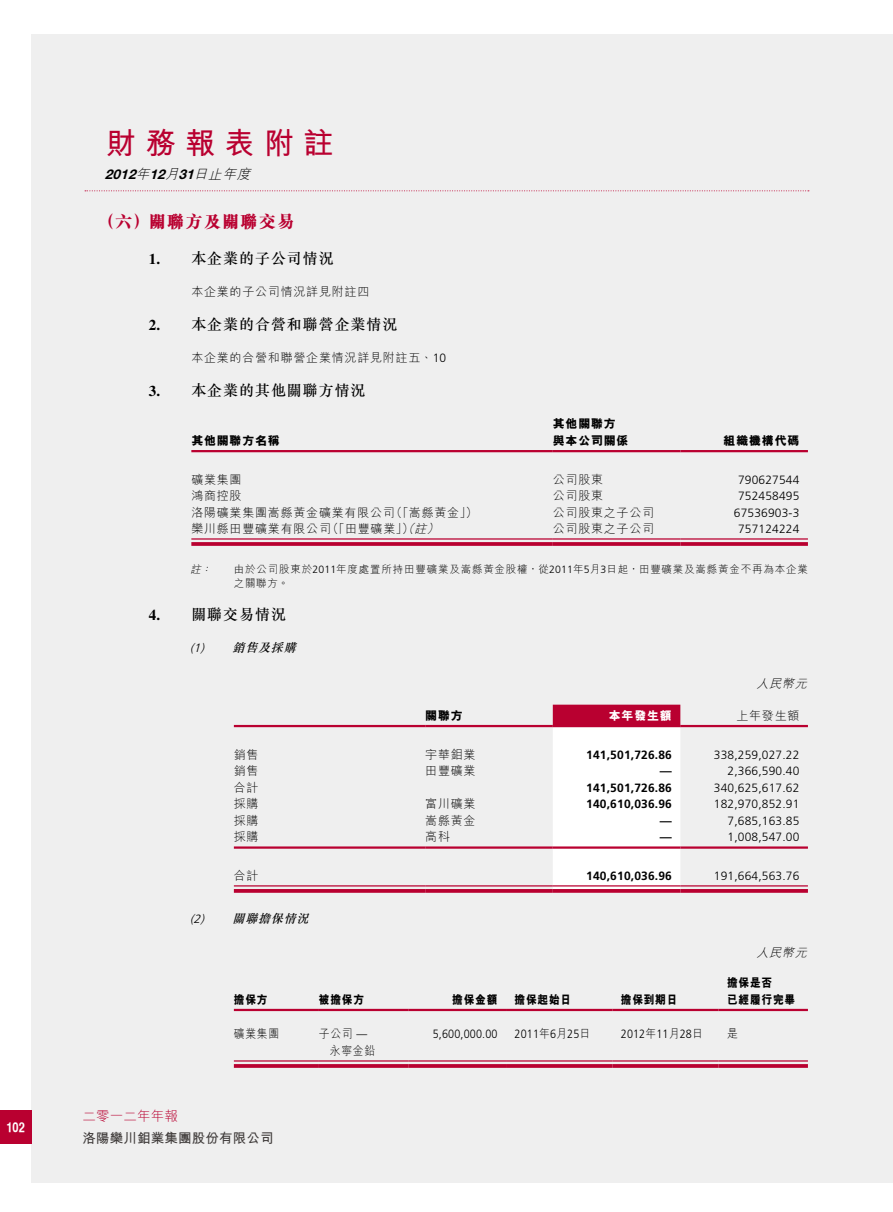
<style>
.page{position:relative;width:893px;height:1212px;background:#fff}
.page>*{position:absolute;margin:0;border:0;box-sizing:border-box;transform-origin:0 0}
.t1{font:700 30px "M Hei HK";letter-spacing:.315em;color:#b90030}
._03_Subhead_1{font:800 17.25px "M Sung HK";letter-spacing:.06em;color:#b90030}
._04_Subhead_2{font:500 15px "M Sung HK";letter-spacing:.06em;color:#000}
.t2{font:700 13.5px "M Hei HK";letter-spacing:.015em;color:#3e3a39}
.t3{font:italic 700 13.5px "Helvetica Neue LT Std";color:#000}
.t4{font:300 13.5px "M Hei HK";letter-spacing:.015em;color:#b90030}
.t5{font:13.5px "Helvetica CY Bold";color:#fff}
._01_Body_text{font:300 12px "M Hei HK";letter-spacing:.065em;color:#000}
._01_Body_text-2{font:300 12px "Frutiger LT Std";letter-spacing:.015em;color:#000}
._01_Body_text-3{font:700 12px "Frutiger LT Std";letter-spacing:.015em;color:#000}
._01_Body_text-4{font:300 12px "Frutiger LT Std";letter-spacing:.015em;color:#000;scale:.9 1}
._01_Body_text-5{font:800 12px "M Hei HK";letter-spacing:.065em;color:#000;scale:.9 1}
._01_Body_text-6{font:800 12px "M Hei HK";letter-spacing:.065em;color:#000}
._05_Subhead_3{font:italic 500 12px "M Sung HK";color:#000}
._01_Body_text-7{font:300 12px "M Hei HK";letter-spacing:.065em;color:#000;scale:.9 1}
._01_Body_text-8{font:italic 300 12px "M Hei HK";color:#000}
._01_Body_text-9{font:800 12px "M Hei HK";letter-spacing:.065em;color:#fff}
._02_Notes_text{font:300 10.5px/13.5px "M Hei HK";letter-spacing:.075em;color:#000}
._02_Notes_text-2{font:italic 300 10.5px "M Hei HK";color:#000}
.s1{font-family:"M Hei HK";font-weight:300}
.s2{font-family:"Times LT Std";font-weight:700}
.s3{font-family:"Frutiger LT Std"}
.s4{font-style:italic}
.s5{font-family:"Frutiger LT Std";font-weight:300}
.s6{font-family:"M Hei HK"}
</style>
<div class="page">
<div style="left:31px;top:34px;width:862px;height:1148px;background:#efefef"></div>
<div style="left:0;top:1110px;width:31px;height:34px;background:#b90030"></div>
<svg style="left:85px;top:190px;width:724px;height:1px"></svg>
<hr style="left:191px;top:450px;width:362px;height:2px;background:#b90030">
<hr style="left:553px;top:450px;width:127px;height:2px;background:#b90030">
<hr style="left:680px;top:450px;width:128px;height:2px;background:#b90030">
<hr style="left:191px;top:538px;width:362px;height:2px;background:#b90030">
<svg style="left:191px;top:542px;width:362px;height:4px"></svg>
<hr style="left:553px;top:538px;width:127px;height:2px;background:#b90030">
<svg style="left:553px;top:542px;width:127px;height:4px"></svg>
<hr style="left:680px;top:538px;width:128px;height:2px;background:#b90030">
<svg style="left:680px;top:542px;width:128px;height:4px"></svg>
<svg style="left:553px;top:705px;width:127px;height:184px"></svg>
<hr style="left:234px;top:725px;width:191px;height:2px;background:#b90030">
<hr style="left:425px;top:725px;width:128px;height:2px;background:#b90030">
<hr style="left:553px;top:725px;width:127px;height:2px;background:#b90030">
<hr style="left:680px;top:725px;width:128px;height:2px;background:#b90030">
<hr style="left:234px;top:846px;width:191px;height:3px;background:#b90030">
<hr style="left:425px;top:846px;width:128px;height:3px;background:#b90030">
<hr style="left:553px;top:846px;width:127px;height:3px;background:#b90030">
<hr style="left:680px;top:846px;width:128px;height:3px;background:#b90030">
<hr style="left:234px;top:885px;width:191px;height:1px;background:#b90030">
<svg style="left:234px;top:889px;width:191px;height:4px"></svg>
<hr style="left:425px;top:885px;width:128px;height:1px;background:#b90030">
<svg style="left:425px;top:889px;width:128px;height:4px"></svg>
<hr style="left:553px;top:885px;width:127px;height:1px;background:#b90030">
<svg style="left:553px;top:889px;width:127px;height:4px"></svg>
<hr style="left:680px;top:885px;width:128px;height:1px;background:#b90030">
<svg style="left:680px;top:889px;width:128px;height:4px"></svg>
<hr style="left:234px;top:1009px;width:85px;height:2px;background:#b90030">
<hr style="left:319px;top:1009px;width:89px;height:2px;background:#b90030">
<hr style="left:408px;top:1009px;width:98px;height:2px;background:#b90030">
<hr style="left:506px;top:1009px;width:106px;height:2px;background:#b90030">
<hr style="left:612px;top:1009px;width:107px;height:2px;background:#b90030">
<hr style="left:719px;top:1009px;width:89px;height:2px;background:#b90030">
<hr style="left:234px;top:1060px;width:85px;height:1px;background:#b90030">
<svg style="left:234px;top:1064px;width:85px;height:4px"></svg>
<hr style="left:319px;top:1060px;width:89px;height:1px;background:#b90030">
<svg style="left:319px;top:1064px;width:89px;height:4px"></svg>
<hr style="left:408px;top:1060px;width:98px;height:1px;background:#b90030">
<svg style="left:408px;top:1064px;width:98px;height:4px"></svg>
<hr style="left:506px;top:1060px;width:106px;height:1px;background:#b90030">
<svg style="left:506px;top:1064px;width:106px;height:4px"></svg>
<hr style="left:612px;top:1060px;width:107px;height:1px;background:#b90030">
<svg style="left:612px;top:1064px;width:107px;height:4px"></svg>
<hr style="left:719px;top:1060px;width:89px;height:1px;background:#b90030">
<svg style="left:719px;top:1064px;width:89px;height:4px"></svg>
<p class="t5" style="left:6px;top:1119px;width:20px">102</p>
<h1 class="t1" style="left:106px;top:122px;width:229px">財務報表附註</h1>
<p class="t3" style="left:105px;top:165px;width:151px">2012<span class="s1">年</span>12<span class="s1">月</span>31<span class="s1">日止年度</span></p>
<p class="_03_Subhead_1" style="left:98px;top:213px;width:198px">（六）關聯方及關聯交易</p>
<p class="_04_Subhead_2" style="left:149px;top:248px;width:186px"><span class="s2">1.</span> 本企業的子公司情況</p>
<p class="_01_Body_text" style="left:191px;top:286px;width:179px">本企業的子公司情況詳見附註四</p>
<p class="_04_Subhead_2" style="left:149px;top:314px;width:250px"><span class="s2">2.</span> 本企業的合營和聯營企業情況</p>
<p class="_01_Body_text" style="left:191px;top:352px;width:256px">本企業的合營和聯營企業情況詳見附註五、<span class="s3">10</span></p>
<p class="_04_Subhead_2" style="left:149px;top:380px;width:218px"><span class="s2">3.</span> 本企業的其他關聯方情況</p>
<p class="_01_Body_text-6" style="left:191px;top:434px;width:90px">其他關聯方名稱</p>
<p class="_01_Body_text-6" style="left:553px;top:418px;width:65px">其他關聯方</p>
<p class="_01_Body_text-6" style="left:553px;top:434px;width:77px">與本公司關係</p>
<p class="_01_Body_text-6" style="left:724px;top:434px;width:77px">組織機構代碼</p>
<p class="_01_Body_text" style="left:191px;top:473px;width:52px">礦業集團</p>
<p class="_01_Body_text" style="left:553px;top:473px;width:52px">公司股東</p>
<p class="_01_Body_text-2" style="left:738px;top:473px;width:63px">790627544</p>
<p class="_01_Body_text" style="left:191px;top:490px;width:52px">鴻商控股</p>
<p class="_01_Body_text" style="left:553px;top:490px;width:52px">公司股東</p>
<p class="_01_Body_text-2" style="left:738px;top:489px;width:63px">752458495</p>
<p class="_01_Body_text" style="left:191px;top:506px;width:288px">洛陽礦業集團嵩縣黃金礦業有限公司（「嵩縣黃金」）</p>
<p class="_01_Body_text" style="left:553px;top:506px;width:103px">公司股東之子公司</p>
<p class="_01_Body_text-2" style="left:734px;top:506px;width:67px">67536903-3</p>
<p class="_01_Body_text" style="left:191px;top:523px;width:252px">欒川縣田豐礦業有限公司（「田豐礦業」）<span class="s4">（註）</span></p>
<p class="_01_Body_text" style="left:553px;top:523px;width:103px">公司股東之子公司</p>
<p class="_01_Body_text-2" style="left:738px;top:522px;width:63px">757124224</p>
<p class="_02_Notes_text-2" style="left:190px;top:564px;width:25px">註：</p>
<p class="_02_Notes_text" style="left:234px;top:562px;width:575px">由於公司股東於<span class="s3">2011</span>年度處置所持田豐礦業及嵩縣黃金股權，從<span class="s3">2011</span>年<span class="s3">5</span>月<span class="s3">3</span>日起，田豐礦業及嵩縣黃金不再為本企業之關聯方。</p>
<p class="_04_Subhead_2" style="left:149px;top:604px;width:139px"><span class="s2">4.</span> 關聯交易情況</p>
<p class="_05_Subhead_3" style="left:190px;top:639px;width:111px"><span class="s5">(1)</span> 銷售及採購</p>
<p class="_01_Body_text-8" style="left:756px;top:677px;width:55px">人民幣元</p>
<p class="_01_Body_text-6" style="left:425px;top:709px;width:39px">關聯方</p>
<p class="_01_Body_text-9" style="left:609px;top:709px;width:65px">本年發生額</p>
<p class="_01_Body_text" style="left:736px;top:709px;width:65px">上年發生額</p>
<p class="_01_Body_text" style="left:234px;top:748px;width:26px">銷售</p>
<p class="_01_Body_text" style="left:425px;top:748px;width:52px">宇華鉬業</p>
<p class="_01_Body_text-3" style="left:586px;top:747px;width:87px">141,501,726.86</p>
<p class="_01_Body_text-2" style="left:714px;top:748px;width:87px">338,259,027.22</p>
<p class="_01_Body_text" style="left:234px;top:765px;width:26px">銷售</p>
<p class="_01_Body_text" style="left:425px;top:765px;width:52px">田豐礦業</p>
<p class="_01_Body_text-3" style="left:660px;top:764px;width:13px">—</p>
<p class="_01_Body_text-2" style="left:727px;top:764px;width:73px">2,366,590.40</p>
<p class="_01_Body_text" style="left:234px;top:781px;width:26px">合計</p>
<p class="_01_Body_text-3" style="left:586px;top:780px;width:87px">141,501,726.86</p>
<p class="_01_Body_text-2" style="left:714px;top:781px;width:87px">340,625,617.62</p>
<p class="_01_Body_text" style="left:234px;top:798px;width:26px">採購</p>
<p class="_01_Body_text" style="left:425px;top:798px;width:52px">富川礦業</p>
<p class="_01_Body_text-3" style="left:586px;top:797px;width:87px">140,610,036.96</p>
<p class="_01_Body_text-2" style="left:714px;top:797px;width:87px">182,970,852.91</p>
<p class="_01_Body_text" style="left:234px;top:814px;width:26px">採購</p>
<p class="_01_Body_text" style="left:425px;top:814px;width:52px">嵩縣黃金</p>
<p class="_01_Body_text-3" style="left:660px;top:813px;width:13px">—</p>
<p class="_01_Body_text-2" style="left:727px;top:814px;width:73px">7,685,163.85</p>
<p class="_01_Body_text" style="left:234px;top:831px;width:26px">採購</p>
<p class="_01_Body_text" style="left:425px;top:831px;width:26px">高科</p>
<p class="_01_Body_text-3" style="left:660px;top:830px;width:13px">—</p>
<p class="_01_Body_text-2" style="left:727px;top:830px;width:73px">1,008,547.00</p>
<p class="_01_Body_text" style="left:234px;top:870px;width:26px">合計</p>
<p class="_01_Body_text-3" style="left:586px;top:869px;width:87px">140,610,036.96</p>
<p class="_01_Body_text-2" style="left:714px;top:869px;width:87px">191,664,563.76</p>
<p class="_05_Subhead_3" style="left:190px;top:910px;width:124px"><span class="s5">(2)</span> 關聯擔保情況</p>
<p class="_01_Body_text-8" style="left:756px;top:946px;width:55px">人民幣元</p>
<p class="_01_Body_text-5" style="left:234px;top:993px;width:39px">擔保方</p>
<p class="_01_Body_text-5" style="left:319px;top:993px;width:52px">被擔保方</p>
<p class="_01_Body_text-5" style="left:452px;top:993px;width:52px">擔保金額</p>
<p class="_01_Body_text-5" style="left:514px;top:993px;width:65px">擔保起始日</p>
<p class="_01_Body_text-5" style="left:621px;top:993px;width:65px">擔保到期日</p>
<p class="_01_Body_text-5" style="left:727px;top:976px;width:52px">擔保是否</p>
<p class="_01_Body_text-5" style="left:727px;top:993px;width:77px">已經履行完畢</p>
<p class="t4" style="left:82px;top:1109px;width:97px">二零一二年年報</p>
<p class="_01_Body_text-7" style="left:234px;top:1027px;width:52px">礦業集團</p>
<p class="_01_Body_text-7" style="left:319px;top:1027px;width:55px">子公司 <span class="s3">—</span></p>
<p class="_01_Body_text-7" style="left:330px;top:1044px;width:52px">永寧金鉛</p>
<p class="t2" style="left:82px;top:1128px;width:193px">洛陽欒川鉬業集團股份有限公司</p>
<p class="_01_Body_text-4" style="left:433px;top:1027px;width:73px">5,600,000.00</p>
<p class="_01_Body_text-4" style="left:514px;top:1027px;width:86px">2011<span class="s6">年</span>6<span class="s6">月</span>25<span class="s6">日</span></p>
<p class="_01_Body_text-4" style="left:621px;top:1027px;width:93px">2012<span class="s6">年</span>11<span class="s6">月</span>28<span class="s6">日</span></p>
<p class="_01_Body_text-7" style="left:727px;top:1027px;width:14px">是</p>
</div>
